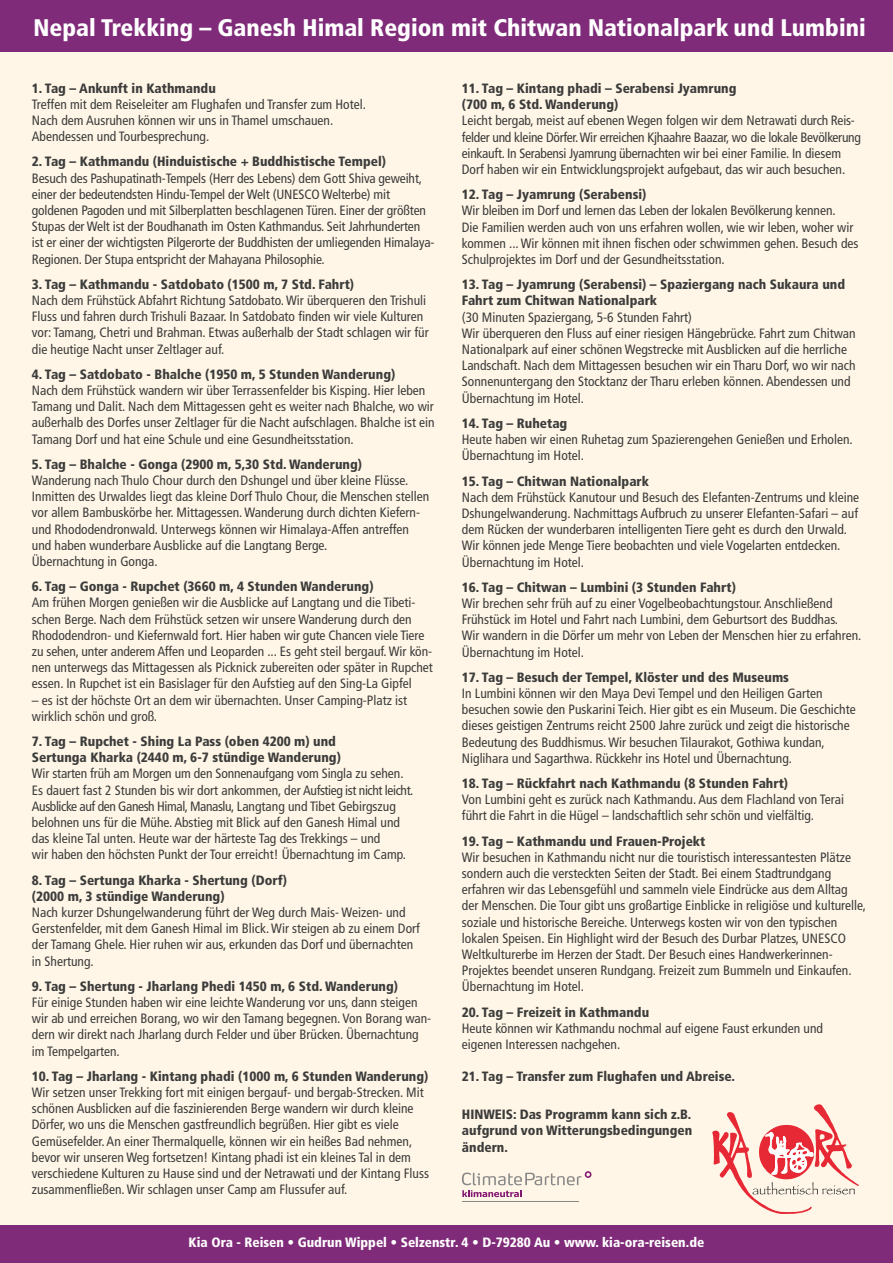
<style>
.page{position:relative;width:893px;height:1263px;background:#fff6e7}
.page>*{position:absolute;margin:0;border:0;box-sizing:border-box;transform-origin:0 0}
.t1{font:900 condensed 24px "Frutiger LT Std";color:#fff}
.t2{font:condensed 13.5px/16.2px "Frutiger LT Std";color:#3c3c3b}
.t3{font:900 condensed 13.5px/16.2px "Frutiger LT Std";color:#3c3c3b}
.t4{font:900 condensed 13.5px "Frutiger LT Std";color:#fff}
</style>
<div class="page">
<div style="left:0;top:0;width:893px;height:52px;background:#802b79"></div>
<div style="left:0;top:1226px;width:893px;height:37px;background:#802b79"></div>
<svg style="left:712px;top:1104px;width:147px;height:110px"></svg>
<hr style="left:462px;top:1201px;width:116px;height:1px;background:#878787">
<svg style="left:462px;top:1171px;width:129px;height:26px"></svg>
<h1 class="t1" style="left:33px;top:13px;width:834px">Nepal Trekking – Ganesh Himal Region mit Chitwan Nationalpark und Lumbini</h1>
<p class="t3" style="left:32px;top:80px;width:185px">1. Tag – Ankunft in Kathmandu</p>
<p class="t2" style="left:32px;top:96px;width:336px">Treffen mit dem Reiseleiter am Flughafen und Transfer zum Hotel.<br>Nach dem Ausruhen können wir uns in Thamel umschauen.<br>Abendessen und Tourbesprechung.</p>
<p class="t3" style="left:32px;top:153px;width:356px">2. Tag – Kathmandu (Hinduistische + Buddhistische Tempel)</p>
<p class="t2" style="left:32px;top:170px;width:404px">Besuch des Pashupatinath-Tempels (Herr des Lebens) dem Gott Shiva geweiht, einer der bedeutendsten Hindu-Tempel der Welt (UNESCO Welterbe) mit goldenen Pagoden und mit Silberplatten beschlagenen Türen. Einer der größten Stupas der Welt ist der Boudhanath im Osten Kathmandus. Seit Jahrhunderten ist er einer der wichtigsten Pilgerorte der Buddhisten der umliegenden Himalaya-Regionen. Der Stupa entspricht der Mahayana Philosophie.</p>
<p class="t3" style="left:32px;top:276px;width:324px">3. Tag – Kathmandu - Satdobato (1500 m, 7 Std. Fahrt)</p>
<p class="t2" style="left:32px;top:292px;width:398px">Nach dem Frühstück Abfahrt Richtung Satdobato. Wir überqueren den Trishuli Fluss und fahren durch Trishuli Bazaar. In Satdobato finden wir viele Kulturen vor: Tamang, Chetri und Brahman. Etwas außerhalb der Stadt schlagen wir für die heutige Nacht unser Zeltlager auf.</p>
<p class="t3" style="left:32px;top:366px;width:365px">4. Tag – Satdobato - Bhalche (1950 m, 5 Stunden Wanderung)</p>
<p class="t2" style="left:32px;top:382px;width:404px">Nach dem Frühstück wandern wir über Terrassenfelder bis Kisping. Hier leben Tamang und Dalit. Nach dem Mittagessen geht es weiter nach Bhalche, wo wir außerhalb des Dorfes unser Zeltlager für die Nacht aufschlagen. Bhalche ist ein Tamang Dorf und hat eine Schule und eine Gesundheitsstation.</p>
<p class="t3" style="left:32px;top:456px;width:332px">5. Tag – Bhalche - Gonga (2900 m, 5,30 Std. Wanderung)</p>
<p class="t2" style="left:32px;top:472px;width:399px">Wanderung nach Thulo Chour durch den Dshungel und über kleine Flüsse.<br>Inmitten des Urwaldes liegt das kleine Dorf Thulo Chour, die Menschen stellen vor allem Bambuskörbe her. Mittagessen. Wanderung durch dichten Kiefern&shy;und Rhododendronwald. Unterwegs können wir Himalaya-Affen antreffen und haben wunderbare Ausblicke auf die Langtang Berge.<br>Übernachtung in Gonga.</p>
<p class="t3" style="left:32px;top:578px;width:343px">6. Tag – Gonga - Rupchet (3660 m, 4 Stunden Wanderung)</p>
<p class="t2" style="left:32px;top:595px;width:403px">Am frühen Morgen genießen wir die Ausblicke auf Langtang und die Tibeti&shy;schen Berge. Nach dem Frühstück setzen wir unsere Wanderung durch den Rhododendron- und Kiefernwald fort. Hier haben wir gute Chancen viele Tiere zu sehen, unter anderem Affen und Leoparden ... Es geht steil bergauf. Wir kön&shy;nen unterwegs das Mittagessen als Picknick zubereiten oder später in Rupchet essen. In Rupchet ist ein Basislager für den Aufstieg auf den Sing-La Gipfel</p>
<p class="t2" style="left:32px;top:692px;width:377px">– es ist der höchste Ort an dem wir übernachten. Unser Camping-Platz ist wirklich schön und groß.</p>
<p class="t3" style="left:32px;top:733px;width:311px">7. Tag – Rupchet - Shing La Pass (oben 4200 m) und<br>Sertunga Kharka (2440 m, 6-7 stündige Wanderung)</p>
<p class="t2" style="left:32px;top:766px;width:383px">Wir starten früh am Morgen um den Sonnenaufgang vom Singla zu sehen.<br>Es dauert fast 2 Stunden bis wir dort ankommen, der Aufstieg ist nicht leicht.<br>Ausblicke auf den Ganesh Himal, Manaslu, Langtang und Tibet Gebirgszug belohnen uns für die Mühe. Abstieg mit Blick auf den Ganesh Himal und das kleine Tal unten. Heute war der härteste Tag des Trekkings – und<br>wir haben den höchsten Punkt der Tour erreicht! Übernachtung im Camp.</p>
<p class="t3" style="left:32px;top:872px;width:257px">8. Tag – Sertunga Kharka - Shertung (Dorf) (2000 m, 3 stündige Wanderung)</p>
<p class="t2" style="left:32px;top:904px;width:390px">Nach kurzer Dshungelwanderung führt der Weg durch Mais- Weizen- und Gerstenfelder, mit dem Ganesh Himal im Blick. Wir steigen ab zu einem Dorf der Tamang Ghele. Hier ruhen wir aus, erkunden das Dorf und übernachten in Shertung.</p>
<p class="t3" style="left:32px;top:978px;width:368px">9. Tag – Shertung - Jharlang Phedi 1450 m, 6 Std. Wanderung)</p>
<p class="t2" style="left:32px;top:994px;width:401px">Für einige Stunden haben wir eine leichte Wanderung vor uns, dann steigen wir ab und erreichen Borang, wo wir den Tamang begegnen. Von Borang wan&shy;dern wir direkt nach Jharlang durch Felder und über Brücken. Übernachtung im Tempelgarten.</p>
<p class="t3" style="left:32px;top:1068px;width:398px">10. Tag – Jharlang - Kintang phadi (1000 m, 6 Stunden Wanderung)</p>
<p class="t2" style="left:32px;top:1084px;width:399px">Wir setzen unser Trekking fort mit einigen bergauf- und bergab-Strecken. Mit schönen Ausblicken auf die faszinierenden Berge wandern wir durch kleine Dörfer, wo uns die Menschen gastfreundlich begrüßen. Hier gibt es viele Gemüsefelder. An einer Thermalquelle, können wir ein heißes Bad nehmen, bevor wir unseren Weg fortsetzen! Kintang phadi ist ein kleines Tal in dem verschiedene Kulturen zu Hause sind und der Netrawati und der Kintang Fluss zusammenfließen. Wir schlagen unser Camp am Flussufer auf.</p>
<p class="t3" style="left:462px;top:80px;width:276px">11. Tag – Kintang phadi – Serabensi Jyamrung (700 m, 6 Std. Wanderung)</p>
<p class="t2" style="left:462px;top:113px;width:401px">Leicht bergab, meist auf ebenen Wegen folgen wir dem Netrawati durch Reis&shy;felder und kleine Dörfer. Wir erreichen Kjhaahre Baazar, wo die lokale Bevölkerung einkauft. In Serabensi Jyamrung übernachten wir bei einer Familie. In diesem Dorf haben wir ein Entwicklungsprojekt aufgebaut, das wir auch besuchen.</p>
<p class="t3" style="left:462px;top:186px;width:186px">12. Tag – Jyamrung (Serabensi)</p>
<p class="t2" style="left:462px;top:203px;width:398px">Wir bleiben im Dorf und lernen das Leben der lokalen Bevölkerung kennen.<br>Die Familien werden auch von uns erfahren wollen, wie wir leben, woher wir kommen ... Wir können mit ihnen fischen oder schwimmen gehen. Besuch des Schulprojektes im Dorf und der Gesundheitsstation.</p>
<p class="t3" style="left:462px;top:276px;width:385px">13. Tag – Jyamrung (Serabensi) – Spaziergang nach Sukaura und<br>Fahrt zum Chitwan Nationalpark</p>
<p class="t2" style="left:462px;top:309px;width:395px">(30 Minuten Spaziergang, 5-6 Stunden Fahrt)<br>Wir überqueren den Fluss auf einer riesigen Hängebrücke. Fahrt zum Chitwan Nationalpark auf einer schönen Wegstrecke mit Ausblicken auf die herrliche Landschaft. Nach dem Mittagessen besuchen wir ein Tharu Dorf, wo wir nach Sonnenuntergang den Stocktanz der Tharu erleben können. Abendessen und Übernachtung im Hotel.</p>
<p class="t3" style="left:462px;top:415px;width:107px">14. Tag – Ruhetag</p>
<p class="t2" style="left:462px;top:431px;width:392px">Heute haben wir einen Ruhetag zum Spazierengehen Genießen und Erholen.<br>Übernachtung im Hotel.</p>
<p class="t3" style="left:462px;top:473px;width:189px">15. Tag – Chitwan Nationalpark</p>
<p class="t2" style="left:462px;top:489px;width:399px">Nach dem Frühstück Kanutour und Besuch des Elefanten-Zentrums und kleine Dshungelwanderung. Nachmittags Aufbruch zu unserer Elefanten-Safari – auf dem Rücken der wunderbaren intelligenten Tiere geht es durch den Urwald.<br>Wir können jede Menge Tiere beobachten und viele Vogelarten entdecken.<br>Übernachtung im Hotel.</p>
<p class="t3" style="left:462px;top:579px;width:275px">16. Tag – Chitwan – Lumbini (3 Stunden Fahrt)</p>
<p class="t2" style="left:462px;top:595px;width:401px">Wir brechen sehr früh auf zu einer Vogelbeobachtungstour. Anschließend Frühstück im Hotel und Fahrt nach Lumbini, dem Geburtsort des Buddhas.<br>Wir wandern in die Dörfer um mehr von Leben der Menschen hier zu erfahren.<br>Übernachtung im Hotel.</p>
<p class="t3" style="left:462px;top:669px;width:329px">17. Tag – Besuch der Tempel, Klöster und des Museums</p>
<p class="t2" style="left:462px;top:685px;width:395px">In Lumbini können wir den Maya Devi Tempel und den Heiligen Garten besuchen sowie den Puskarini Teich. Hier gibt es ein Museum. Die Geschichte dieses geistigen Zentrums reicht 2500 Jahre zurück und zeigt die historische Bedeutung des Buddhismus. Wir besuchen Tilaurakot, Gothiwa kundan, Niglihara und Sagarthwa. Rückkehr ins Hotel und Übernachtung.</p>
<p class="t3" style="left:462px;top:775px;width:328px">18. Tag – Rückfahrt nach Kathmandu (8 Stunden Fahrt)</p>
<p class="t2" style="left:462px;top:791px;width:384px">Von Lumbini geht es zurück nach Kathmandu. Aus dem Flachland von Terai führt die Fahrt in die Hügel – landschaftlich sehr schön und vielfältig.</p>
<p class="t3" style="left:462px;top:833px;width:245px">19. Tag – Kathmandu und Frauen-Projekt</p>
<p class="t2" style="left:462px;top:849px;width:406px">Wir besuchen in Kathmandu nicht nur die touristisch interessantesten Plätze sondern auch die versteckten Seiten der Stadt. Bei einem Stadtrundgang erfahren wir das Lebensgefühl und sammeln viele Eindrücke aus dem Alltag der Menschen. Die Tour gibt uns großartige Einblicke in religiöse und kulturelle, soziale und historische Bereiche. Unterwegs kosten wir von den typischen lokalen Speisen. Ein Highlight wird der Besuch des Durbar Platzes, UNESCO Weltkulturerbe im Herzen der Stadt. Der Besuch eines Handwerkerinnen-Projektes beendet unseren Rundgang. Freizeit zum Bummeln und Einkaufen.<br>Übernachtung im Hotel.</p>
<p class="t3" style="left:462px;top:1004px;width:189px">20. Tag – Freizeit in Kathmandu</p>
<p class="t2" style="left:462px;top:1020px;width:363px">Heute können wir Kathmandu nochmal auf eigene Faust erkunden und eigenen Interessen nachgehen.</p>
<p class="t3" style="left:462px;top:1068px;width:274px">21. Tag – Transfer zum Flughafen und Abreise.</p>
<p class="t3" style="left:462px;top:1106px;width:232px;text-align:justify">Hinweis: Das Programm kann sich z.B. aufgrund von Witterungsbedingungen ändern.</p>
<p class="t4" style="left:189px;top:1234px;width:517px">Kia Ora - Reisen • Gudrun Wippel • Selzenstr. 4 • D-79280 Au • www. kia-ora-reisen.de</p>
</div>
